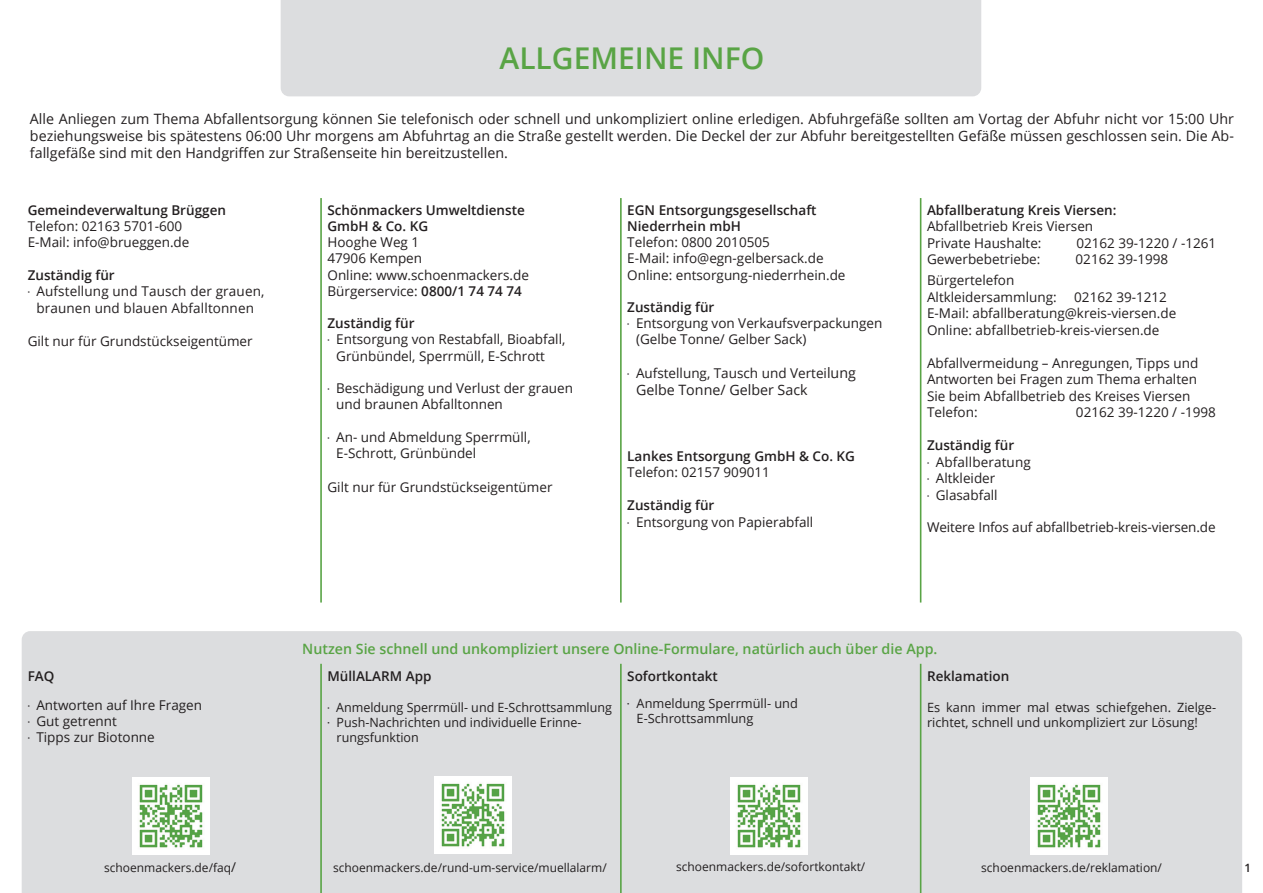
<style>
.page{position:relative;width:1263px;height:893px;background:#fff}
.page>*{position:absolute;margin:0;border:0;box-sizing:border-box;transform-origin:0 0}
.t1{font:600 30px "Open Sans";color:#59a445}
.t2{font:14.25px/17.1px "Open Sans";color:#231f20;text-align:justify}
.t3{font:600 14.25px "Open Sans";color:#59a445}
.t4{font:13.5px/16.5px "Open Sans";color:#231f20}
.t5{font:600 13.5px/16.2px "Open Sans";color:#231f20}
.t6{font:12.75px/15.3px "Open Sans";color:#231f20}
.t7{font:12px "Open Sans";color:#231f20}
.t8{font:600 11.55px "Open Sans";color:#231f20}
.s1{font-family:"Minion Pro";font-weight:600;font-size:12px}
.s2{font-weight:600}
.s3{font-size:14.25px}
.s4{font-family:"Minion Pro";font-weight:600}
.s5{font-size:13.5px}
</style>
<div class="page">
<div style="left:281px;top:0;width:700px;height:96px;background:#dcdddf"></div>
<div style="left:22px;top:631px;width:1220px;height:262px;background:#dcdddf"></div>
<hr style="left:320px;top:198px;width:2px;height:404px;background:#59a445">
<hr style="left:620px;top:198px;width:2px;height:404px;background:#59a445">
<hr style="left:920px;top:198px;width:1px;height:404px;background:#59a445">
<hr style="left:320px;top:664px;width:2px;height:229px;background:#59a445">
<hr style="left:620px;top:664px;width:2px;height:229px;background:#59a445">
<hr style="left:920px;top:664px;width:1px;height:229px;background:#59a445">
<img style="left:1030px;top:777px;width:77px;height:77px">
<img style="left:133px;top:777px;width:77px;height:77px">
<img style="left:730px;top:777px;width:77px;height:78px">
<img style="left:434px;top:776px;width:78px;height:78px">
<p class="t1" style="left:499px;top:37px;width:266px">ALLGEMEINE INFO</p>
<p class="t2" style="left:30px;top:109px;width:1205px">Alle Anliegen zum Thema Abfallentsorgung können Sie telefonisch oder schnell und unkompliziert online erledigen. Abfuhrgefäße sollten am Vortag der Abfuhr nicht vor 15:00 Uhr beziehungsweise bis spätestens 06:00 Uhr morgens am Abfuhrtag an die Straße gestellt werden. Die Deckel der zur Abfuhr bereitgestellten Gefäße müssen geschlossen sein. Die Ab&shy;fallgefäße sind mit den Handgriffen zur Straßenseite hin bereitzustellen.</p>
<p class="t5" style="left:28px;top:202px;width:200px">Gemeindeverwaltung Brüggen</p>
<p class="t4" style="left:28px;top:217px;width:156px">Telefon: 02163 5701-600</p>
<p class="t4" style="left:28px;top:234px;width:163px">E-Mail: info@brueggen.de</p>
<p class="t5" style="left:28px;top:267px;width:89px">Zuständig für</p>
<p class="t4" style="left:28px;top:283px;width:238px;text-align:center"><span class="s1">.</span> Aufstellung und Tausch der grauen, braunen und blauen Abfalltonnen</p>
<p class="t4" style="left:28px;top:332px;width:226px">Gilt nur für Grundstückseigentümer</p>
<p class="t5" style="left:327px;top:202px;width:199px">Schönmackers Umweltdienste<br>GmbH &amp; Co. KG</p>
<p class="t4" style="left:327px;top:234px;width:93px">Hooghe Weg 1</p>
<p class="t4" style="left:327px;top:250px;width:96px">47906 Kempen</p>
<p class="t4" style="left:327px;top:266px;width:203px">Online: www.schoenmackers.de</p>
<p class="t4" style="left:327px;top:282px;width:196px">Bürgerservice: <span class="s2">0800/1 74 74 74</span></p>
<p class="t5" style="left:327px;top:315px;width:89px">Zuständig für</p>
<p class="t4" style="left:336px;top:331px;width:231px;text-indent:-9px"><span class="s1">.</span> Entsorgung von Restabfall, Bioabfall,<br>Grünbündel, Sperrmüll, E-Schrott</p>
<p class="t4" style="left:336px;top:380px;width:238px;text-indent:-9px"><span class="s1">.</span> Beschädigung und Verlust der grauen und braunen Abfalltonnen</p>
<p class="t4" style="left:336px;top:428px;width:196px;text-indent:-9px"><span class="s1">.</span> An- und Abmeldung Sperrmüll,<br>E-Schrott, Grünbündel</p>
<p class="t4" style="left:327px;top:478px;width:226px">Gilt nur für Grundstückseigentümer</p>
<p class="t5" style="left:627px;top:202px;width:191px">EGN Entsorgungsgesellschaft<br>Niederrhein mbH</p>
<p class="t4" style="left:627px;top:234px;width:144px">Telefon: 0800 2010505</p>
<p class="t4" style="left:627px;top:250px;width:198px">E-Mail: info@egn-gelbersack.de</p>
<p class="t4" style="left:627px;top:266px;width:220px">Online: entsorgung-niederrhein.de</p>
<p class="t5" style="left:627px;top:299px;width:89px">Zuständig für</p>
<p class="t4" style="left:636px;top:315px;width:248px;text-indent:-9px"><span class="s1">.</span> Entsorgung von Verkaufsverpackungen (Gelbe Tonne/ Gelber Sack)</p>
<p class="t4" style="left:627px;top:364px;width:230px"><span class="s1">.</span> Aufstellung, Tausch und Vertei<span class="s3">lung</span></p>
<p class="t2" style="left:636px;top:381px;width:173px">Gelbe Tonne/ Gelber Sack</p>
<p class="t5" style="left:627px;top:448px;width:229px">Lankes Entsorgung GmbH &amp; Co. KG</p>
<p class="t4" style="left:627px;top:464px;width:144px">Telefon: 02157 909011</p>
<p class="t5" style="left:627px;top:497px;width:89px">Zuständig für</p>
<p class="t4" style="left:627px;top:513px;width:188px"><span class="s1">.</span> Entsorgung von Papierabfall</p>
<p class="t5" style="left:927px;top:202px;width:191px">Abfallberatung Kreis Viersen:</p>
<p class="t4" style="left:927px;top:218px;width:168px">Abfallbetrieb Kreis Viersen</p>
<p class="t4" style="left:927px;top:234px;width:116px">Private Haushalte:</p>
<p class="t4" style="left:1076px;top:234px;width:141px">02162 39-1220 / -1261</p>
<p class="t4" style="left:927px;top:251px;width:115px">Gewerbebetriebe:</p>
<p class="t4" style="left:1075px;top:251px;width:94px">02162 39-1998</p>
<p class="t4" style="left:927px;top:272px;width:131px">Bürgertelefon<br>Altkleidersammlung:</p>
<p class="t4" style="left:1074px;top:288px;width:94px">02162 39-1212</p>
<p class="t4" style="left:927px;top:305px;width:251px">E-Mail: abfallberatung@kreis-viersen.de<br>Online: abfallbetrieb-kreis-viersen.de</p>
<p class="t4" style="left:927px;top:354px;width:273px">Abfallvermeidung – Anregungen, Tipps und Antworten bei Fragen zum Thema erhalten Sie beim Abfallbetrieb des Kreises Viersen Telefon:</p>
<p class="t4" style="left:1076px;top:404px;width:142px">02162 39-1220 / -1998</p>
<p class="t5" style="left:927px;top:437px;width:89px">Zuständig für</p>
<p class="t4" style="left:927px;top:453px;width:105px"><span class="s1">.</span> Abfallberatung</p>
<p class="t4" style="left:927px;top:470px;width:72px"><span class="s1">.</span> Altkleider <span class="s1">.</span> Glasabfall</p>
<p class="t4" style="left:927px;top:519px;width:290px">Weitere Infos auf abfallbetrieb-kreis-viersen.de</p>
<p class="t5" style="left:28px;top:667px;width:28px">FAQ</p>
<p class="t4" style="left:28px;top:696px;width:176px"><span class="s1">.</span> Antworten auf Ihre Fragen</p>
<p class="t4" style="left:28px;top:712px;width:91px"><span class="s1">.</span> Gut getrennt</p>
<p class="t4" style="left:28px;top:728px;width:129px"><span class="s1">.</span> Tipps zur Biotonne</p>
<p class="t3" style="left:302px;top:639px;width:637px">Nutzen Sie schnell und unkompliziert unsere Online-Formulare, natürlich auch über die App.</p>
<p class="t5" style="left:327px;top:668px;width:106px">MüllALARM App</p>
<p class="t6" style="left:327px;top:699px;width:286px"><span class="s1">.</span> Anmeldung Sperrmüll- und E-Schrottsammlung</p>
<p class="t6" style="left:337px;top:714px;width:246px;text-indent:-9px"><span class="s4">.</span> Push-Nachrichten und individuelle Erinne&shy;rungsfunktion</p>
<p class="t5" style="left:627px;top:667px;width:92px">Sofortkontakt</p>
<p class="t6" style="left:637px;top:695px;width:163px;text-indent:-9px"><span class="s4">.</span> Anmeldung Sperrmüll- und<br>E-Schrottsammlung</p>
<p class="t5" style="left:927px;top:667px;width:84px">Reklamation</p>
<p class="t6" style="left:927px;top:699px;width:291px">Es kann immer mal etwas schiefgehen. Zielge&shy;richtet, schnell und unkompliziert zur Lösung!</p>
<p class="t7" style="left:104px;top:859px;width:134px">schoenmackers.de/faq<span class="s5">/</span></p>
<p class="t7" style="left:333px;top:859px;width:275px">schoenmackers.de/rund-um-service/muellalarm/</p>
<p class="t7" style="left:676px;top:858px;width:191px">schoenmackers.de/sofortkontakt/</p>
<p class="t7" style="left:981px;top:860px;width:182px">schoenmackers.de/reklamation/</p>
<p class="t8" style="left:1244px;top:860px;width:8px">1</p>
</div>
